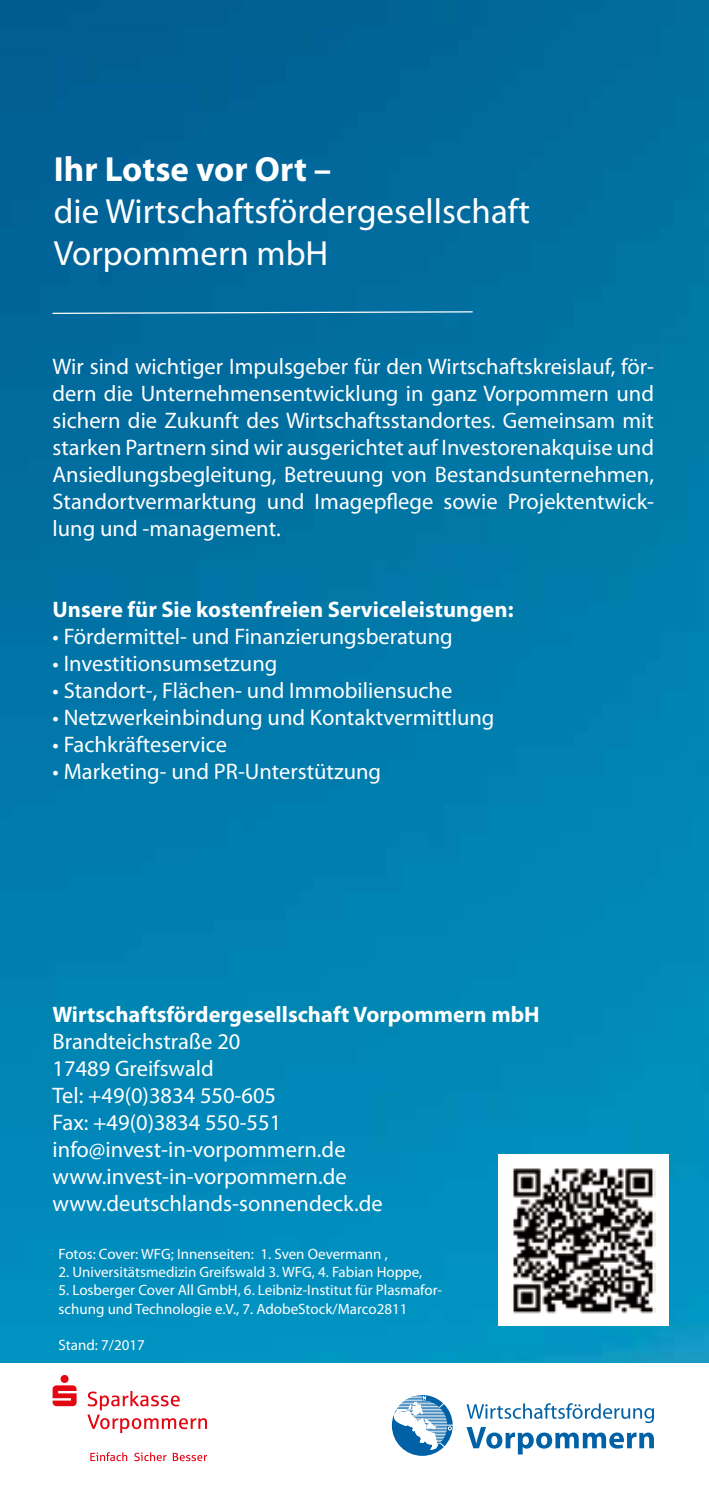
<style>
.page{position:relative;width:709px;height:1489px;background:#fff}
.page>*{position:absolute;margin:0;border:0;box-sizing:border-box;transform-origin:0 0}
.t1{font:35px/42px "Myriad Pro";color:#fff}
.t2{font:700 35px "Myriad Pro";color:#fff}
.t3{font:22.5px/27px "Myriad Pro";color:#fff;text-align:justify}
.t4{font:700 22.5px "Myriad Pro";color:#fff}
.t5{font:15px/18px "Myriad Pro";color:#fff}
</style>
<div class="page">
<img style="left:0;top:0;width:709px;height:1363px">
<svg style="left:90px;top:1452px;width:37px;height:8px"></svg>
<svg style="left:134px;top:1452px;width:33px;height:8px"></svg>
<svg style="left:173px;top:1452px;width:34px;height:8px"></svg>
<svg style="left:53px;top:1375px;width:24px;height:30px"></svg>
<svg style="left:87px;top:1391px;width:120px;height:41px"></svg>
<svg style="left:392px;top:1395px;width:61px;height:60px"></svg>
<svg style="left:466px;top:1403px;width:188px;height:51px"></svg>
<svg style="left:51px;top:310px;width:423px;height:4px"></svg>
<div style="left:498px;top:1153px;width:170px;height:172px;background:#fff"></div>
<img style="left:513px;top:1168px;width:142px;height:145px">
<h1 class="t2" style="left:54px;top:147px;width:279px">Ihr Lotse vor Ort –</h1>
<h1 class="t1" style="left:54px;top:190px;width:478px">die Wirtschaftsfördergesellschaft<br>Vorpommern mbH</h1>
<p class="t3" style="left:53px;top:352px;width:603px">Wir sind wichtiger Impulsgeber für den Wirtschaftskreislauf, för&shy;dern die Unternehmensentwicklung in ganz Vorpommern und sichern die Zukunft des Wirtschaftsstandortes. Gemeinsam mit starken Partnern sind wir ausgerichtet auf Investorenakquise und Ansiedlungsbegleitung, Betreuung von Bestandsunternehmen, Standortvermarktung und Imagepflege sowie Projektentwick&shy;lung und -management.</p>
<p class="t4" style="left:53px;top:594px;width:462px">Unsere für Sie kostenfreien Serviceleistungen:</p>
<p class="t3" style="left:53px;top:622px;width:402px">• Fördermittel- und Finanzierungsberatung</p>
<p class="t3" style="left:53px;top:649px;width:226px">• Investitionsumsetzung</p>
<p class="t3" style="left:53px;top:676px;width:401px">• Standort-, Flächen- und Immobiliensuche</p>
<p class="t3" style="left:53px;top:703px;width:443px">• Netzwerkeinbindung und Kontaktvermittlung</p>
<p class="t3" style="left:53px;top:730px;width:176px">• Fachkräfteservice</p>
<p class="t3" style="left:53px;top:757px;width:330px">• Marketing- und PR-Unterstützung</p>
<p class="t4" style="left:53px;top:999px;width:488px">Wirtschaftsfördergesellschaft Vorpommern mbH</p>
<p class="t3" style="left:53px;top:1027px;width:331px;text-align:left">Brandteichstraße 20<br>17489 Greifswald<br>Tel: +49(0)3834 550-605<br>Fax: +49(0)3834 550-551 info@invest-in-vorpommern.de www.invest-in-vorpommern.de www.deutschlands-sonnendeck.de</p>
<p class="t5" style="left:59px;top:1245px;width:331px">Fotos: Cover: WFG; Innenseiten: 1. Sven Oevermann ,</p>
<p class="t5" style="left:59px;top:1263px;width:365px">2. Universitätsmedizin Greifswald 3. WFG, 4. Fabian Hoppe,</p>
<p class="t5" style="left:59px;top:1281px;width:385px">5. Losberger Cover All GmbH, 6. Leibniz-Institut für Plasmafor&shy;schung und Technologie e.V., 7. AdobeStock/Marco2811</p>
<p class="t5" style="left:59px;top:1335px;width:88px">Stand: 7/2017</p>
</div>
